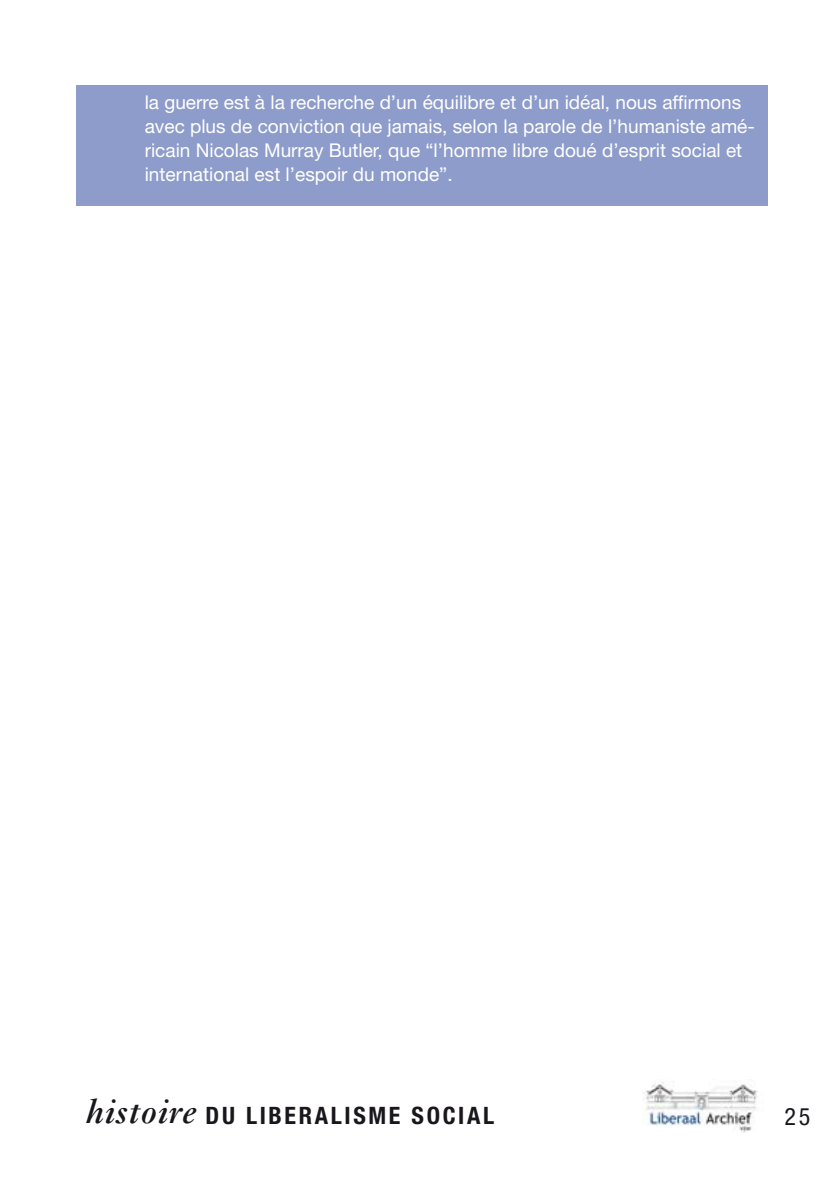
<style>
.page{position:relative;width:840px;height:1191px;background:#fff}
.page>*{position:absolute;margin:0;border:0;box-sizing:border-box;transform-origin:0 0}
.t1{font:700 condensed 24px "Helvetica Neue LT Std";color:#1a171c}
.t2{font:condensed 24px "Helvetica Neue LT Std";color:#1a171c}
.t3{font:19px/24px "Helvetica Neue LT Std";color:#fff}
.s1{font-family:"Ehrhardt MT Std";font-weight:600;font-style:italic;font-stretch:normal;font-size:36px}
</style>
<div class="page">
<img style="left:643px;top:1082px;width:114px;height:50px">
<div style="left:77px;top:85px;width:690px;height:120px;background:#8d9cca"></div>
<p class="t3" style="left:145px;top:90px;width:611px">la guerre est à la recherche d’un équilibre et d’un idéal, nous affirmons avec plus de conviction que jamais, selon la parole de l’humaniste amé&shy;ricain Nicolas Murray Butler, que “l’homme libre doué d’esprit social et international est l’espoir du monde”.</p>
<p class="t1" style="left:86px;top:1101px;width:176px"><span class="s1">histoire</span> DU LIBERALISME</p>
<p class="t1" style="left:411px;top:1101px;width:15px">SOCIAL</p>
<p class="t2" style="left:784px;top:1102px;width:27px">25</p>
</div>
